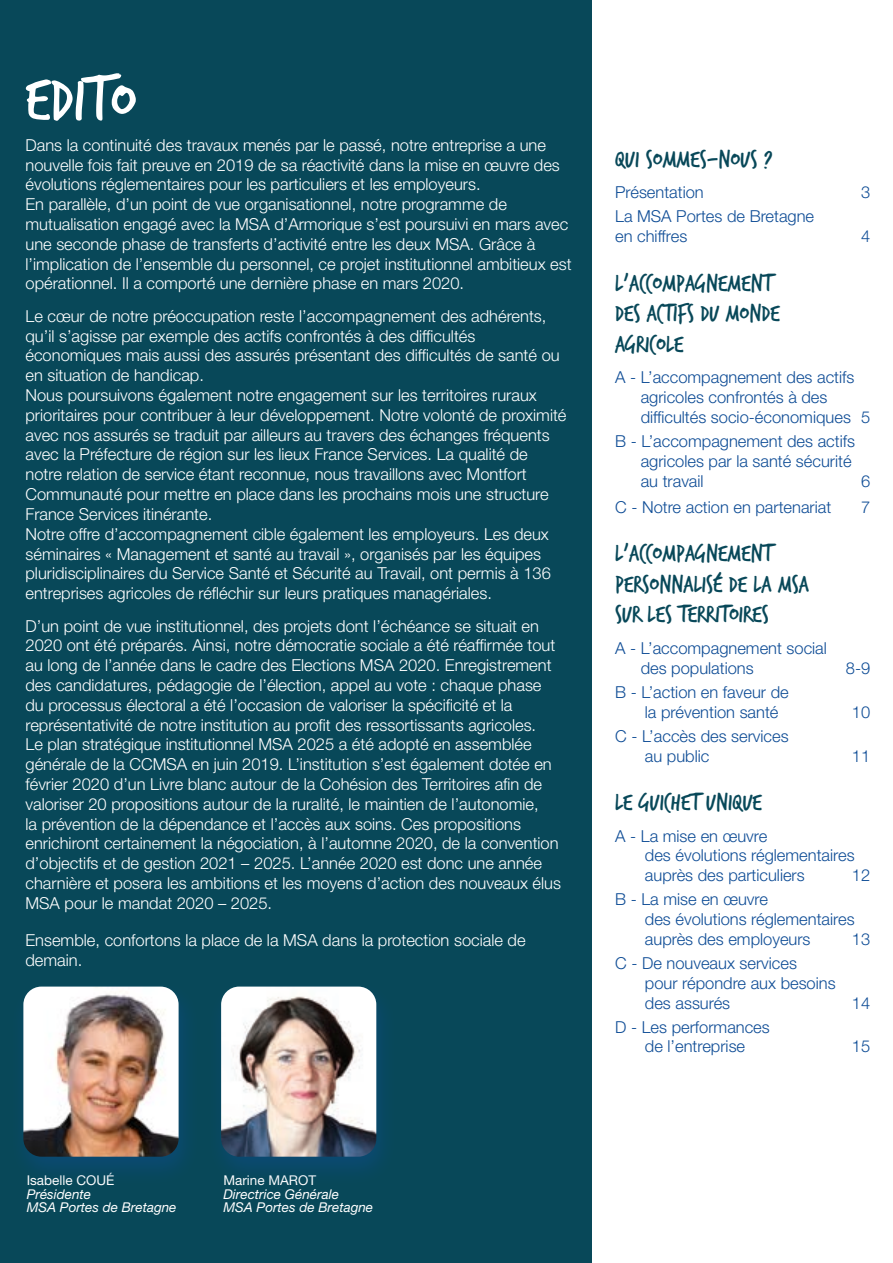
<style>
.page{position:relative;width:893px;height:1263px;background:#fff}
.page>*{position:absolute;margin:0;border:0;box-sizing:border-box;transform-origin:0 0}
.t1{font:67.5px "Trash Hand";color:#fff}
.t2{font:25.5px/30.6px "Trash Hand";color:#084859}
.t3{font:300 16.5px/19.8px "Helvetica Neue LT Std";color:#fff}
.t4{font:300 16.5px/19.8px "Helvetica Neue LT Std";color:#0f4d96}
.t5{font:italic 13.5px/13.5px "Helvetica Neue LT Std";color:#fff}
.t6{font:13.5px "Helvetica Neue LT Std";color:#fff}
.s1{font-style:normal}
</style>
<div class="page">
<div style="left:0;top:0;width:591px;height:1263px;background:#084859"></div>
<div style="left:8px;top:980px;width:193px;height:207px;background:#0f4d96;opacity:.42"></div>
<img style="left:23px;top:986px;width:156px;height:171px">
<div style="left:206px;top:980px;width:193px;height:207px;background:#0f4d96;opacity:.42"></div>
<img style="left:221px;top:986px;width:155px;height:171px">
<p class="t1" style="left:26px;top:66px;width:112px">EDITO</p>
<p class="t3" style="left:26px;top:135px;width:536px">Dans la continuité des travaux menés par le passé, notre entreprise a une nouvelle fois fait preuve en 2019 de sa réactivité dans la mise en œuvre des évolutions réglementaires pour les particuliers et les employeurs.</p>
<p class="t3" style="left:26px;top:194px;width:548px">En parallèle, d’un point de vue organisationnel, notre programme de mutualisation engagé avec la MSA d’Armorique s’est poursuivi en mars avec une seconde phase de transferts d’activité entre les deux MSA. Grâce à l’implication de l’ensemble du personnel, ce projet institutionnel ambitieux est opérationnel. Il a comporté une dernière phase en mars 2020.</p>
<p class="t3" style="left:26px;top:306px;width:536px">Le cœur de notre préoccupation reste l’accompagnement des adhérents, qu’il s’agisse par exemple des actifs confrontés à des difficultés économiques mais aussi des assurés présentant des difficultés de santé ou en situation de handicap.</p>
<p class="t3" style="left:26px;top:385px;width:542px">Nous poursuivons également notre engagement sur les territoires ruraux prioritaires pour contribuer à leur développement. Notre volonté de proximité avec nos assurés se traduit par ailleurs au travers des échanges fréquents avec la Préfecture de région sur les lieux France Services. La qualité de notre relation de service étant reconnue, nous travaillons avec Montfort Communauté pour mettre en place dans les prochains mois une structure France Services itinérante.</p>
<p class="t3" style="left:26px;top:524px;width:527px">Notre offre d’accompagnement cible également les employeurs. Les deux séminaires « Management et santé au travail », organisés par les équipes pluridisciplinaires du Service Santé et Sécurité au Travail, ont permis à 136 entreprises agricoles de réfléchir sur leurs pratiques managériales.</p>
<p class="t3" style="left:26px;top:615px;width:531px">D’un point de vue institutionnel, des projets dont l’échéance se situait en 2020 ont été préparés. Ainsi, notre démocratie sociale a été réaffirmée tout au long de l’année dans le cadre des Elections MSA 2020. Enregistrement des candidatures, pédagogie de l’élection, appel au vote : chaque phase du processus électoral a été l’occasion de valoriser la spécificité et la représentativité de notre institution au profit des ressortissants agricoles.</p>
<p class="t3" style="left:26px;top:734px;width:537px">Le plan stratégique institutionnel MSA 2025 a été adopté en assemblée générale de la CCMSA en juin 2019. L’institution s’est également dotée en février 2020 d’un Livre blanc autour de la Cohésion des Territoires afin de valoriser 20 propositions autour de la ruralité, le maintien de l’autonomie,<br>la prévention de la dépendance et l’accès aux soins. Ces propositions enrichiront certainement la négociation, à l’automne 2020, de la convention d’objectifs et de gestion 2021 – 2025. L’année 2020 est donc une année charnière et posera les ambitions et les moyens d’action des nouveaux élus MSA pour le mandat 2020 – 2025.</p>
<p class="t3" style="left:26px;top:929px;width:502px">Ensemble, confortons la place de la MSA dans la protection sociale de demain.</p>
<p class="t2" style="left:615px;top:145px;width:159px">QUI SOMMES-NOUS ?</p>
<p class="t4" style="left:615px;top:182px;width:90px">Présentation</p>
<p class="t4" style="left:861px;top:182px;width:11px">3</p>
<p class="t4" style="left:615px;top:206px;width:201px">La MSA Portes de Bretagne en chiffres</p>
<p class="t4" style="left:861px;top:226px;width:11px">4</p>
<p class="t2" style="left:615px;top:269px;width:166px">L’ACCOMPAGNEMENT<br>DES ACTIFS DU MONDE<br>AGRICOLE</p>
<p class="t4" style="left:641px;top:367px;width:231px;text-indent:-26px">A - L’accompagnement des actifs agricoles confrontés à des difficultés socio-économiques 5</p>
<p class="t4" style="left:641px;top:431px;width:216px;text-indent:-26px">B - L’accompagnement des actifs agricoles par la santé sécurité au travail</p>
<p class="t4" style="left:861px;top:471px;width:11px">6</p>
<p class="t4" style="left:615px;top:496px;width:218px">C - Notre action en partenariat</p>
<p class="t4" style="left:861px;top:496px;width:11px">7</p>
<p class="t2" style="left:615px;top:539px;width:195px">L’ACCOMPAGNEMENT<br>PERSONNALISÉ DE LA MSA<br>SUR LES TERRITOIRES</p>
<p class="t4" style="left:641px;top:638px;width:188px;text-indent:-26px">A - L’accompagnement social des populations</p>
<p class="t4" style="left:846px;top:658px;width:26px">8-9</p>
<p class="t4" style="left:645px;top:682px;width:145px;text-indent:-30px">B - L’action en faveur de la prévention santé</p>
<p class="t4" style="left:645px;top:726px;width:145px;text-indent:-30px">C - L’accès des services au public</p>
<p class="t4" style="left:852px;top:701px;width:20px">10</p>
<p class="t4" style="left:852px;top:745px;width:20px">11</p>
<p class="t2" style="left:615px;top:788px;width:148px">LE GUICHET UNIQUE</p>
<p class="t4" style="left:645px;top:825px;width:211px;text-indent:-30px">A - La mise en œuvre<br>des évolutions réglementaires auprès des particuliers</p>
<p class="t4" style="left:852px;top:865px;width:20px">12</p>
<p class="t4" style="left:645px;top:889px;width:211px;text-indent:-30px">B - La mise en œuvre<br>des évolutions réglementaires auprès des employeurs</p>
<p class="t4" style="left:852px;top:929px;width:20px">13</p>
<p class="t4" style="left:645px;top:953px;width:192px;text-indent:-30px">C - De nouveaux services<br>pour répondre aux besoins des assurés</p>
<p class="t4" style="left:615px;top:1016px;width:156px;text-align:center">D - Les performances de l’entreprise</p>
<p class="t4" style="left:852px;top:992px;width:20px">14</p>
<p class="t4" style="left:852px;top:1036px;width:20px">15</p>
<p class="t6" style="left:27px;top:1172px;width:89px">Isabelle COUÉ</p>
<p class="t5" style="left:27px;top:1187px;width:151px">Présidente<br>MSA Portes de Bretagne</p>
<p class="t5" style="left:223px;top:1173px;width:151px"><span class="s1">Marine MAROT<br></span>Directrice Générale<br>MSA Portes de Bretagne</p>
</div>
